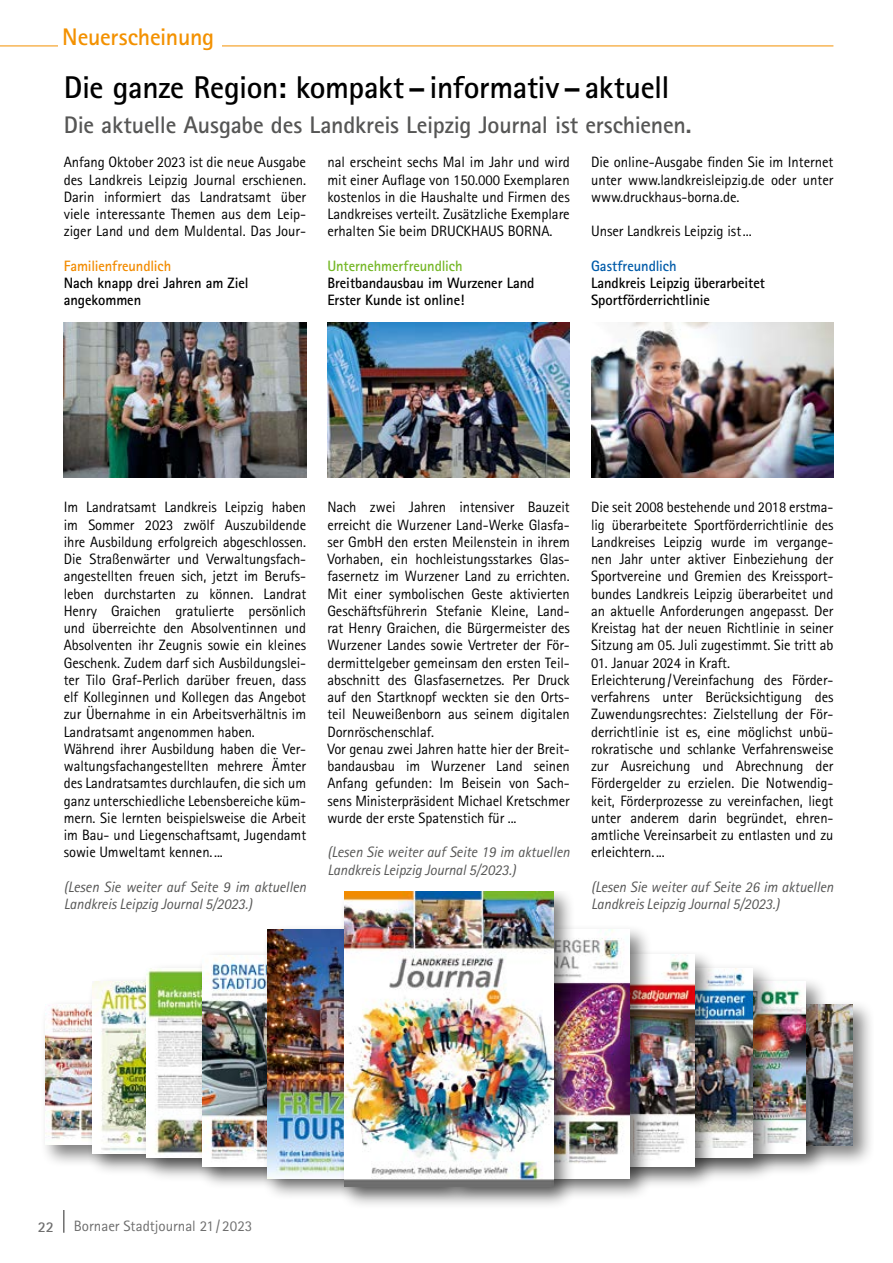
<style>
.page{position:relative;width:893px;height:1263px;background:#fff}
.page>*{position:absolute;margin:0;border:0;box-sizing:border-box;transform-origin:0 0}
.t1{font:700 31.5px "Rotis Sans Serif Std";letter-spacing:-.015em;color:#000}
.t2{font:700 24px "Rotis Sans Serif Std";letter-spacing:-.01em;color:#565655}
.t3{font:700 24px "Rotis Sans Serif Std";letter-spacing:-.01em;color:#f39100}
.t4{font:15px/17.2px "Rotis Sans Serif Std";letter-spacing:-.005em;color:#000;text-align:justify}
.t5{font:italic 15px/17.2px "Rotis Sans Serif Std";letter-spacing:-.005em;color:#565655}
.t6{font:700 15px/17.2px "Rotis Sans Serif Std";letter-spacing:-.005em;color:#000}
.t7{font:15px "Rotis Sans Serif Std";color:#6e6e6e}
.t8{font:700 15px "Rotis Sans Serif Std";letter-spacing:-.005em;color:#75b726}
.t9{font:700 15px "Rotis Sans Serif Std";letter-spacing:-.01em;color:#f28b00}
.t10{font:700 15px "Rotis Sans Serif Std";color:#005ba9}
.t11{font:700 15px "Rotis Sans Serif Std";color:#6e6e6e}
</style>
<div class="page">
<hr style="left:63px;top:1206px;width:2px;height:27px;background:#6e6e6e">
<hr style="left:0;top:46px;width:833px;height:1px;background:#f39100">
<div style="left:58px;top:28px;width:163px;height:32px;background:#fff"></div>
<div style="left:40px;top:998px;width:128px;height:170px;background:#000;opacity:.5"></div>
<img style="left:46px;top:1004px;width:41px;height:141px">
<div style="left:87px;top:976px;width:149px;height:200px;background:#000;opacity:.5"></div>
<img style="left:93px;top:982px;width:46px;height:171px">
<div style="left:139px;top:961px;width:166px;height:222px;background:#000;opacity:.5"></div>
<img style="left:146px;top:968px;width:51px;height:189px">
<div style="left:197px;top:950px;width:179px;height:239px;background:#000;opacity:.5"></div>
<img style="left:203px;top:956px;width:58px;height:211px">
<div style="left:261px;top:924px;width:205px;height:277px;background:#000;opacity:.5"></div>
<img style="left:267px;top:930px;width:71px;height:248px">
<div style="left:747px;top:998px;width:127px;height:170px;background:#000;opacity:.5"></div>
<img style="left:828px;top:1004px;width:25px;height:141px">
<div style="left:679px;top:976px;width:149px;height:200px;background:#000;opacity:.5"></div>
<img style="left:777px;top:982px;width:29px;height:171px">
<div style="left:612px;top:961px;width:165px;height:222px;background:#000;opacity:.5"></div>
<img style="left:717px;top:968px;width:35px;height:189px">
<div style="left:539px;top:949px;width:178px;height:240px;background:#000;opacity:.5"></div>
<img style="left:653px;top:955px;width:41px;height:212px">
<div style="left:448px;top:924px;width:205px;height:277px;background:#000;opacity:.5"></div>
<img style="left:576px;top:930px;width:54px;height:248px">
<div style="left:338px;top:891px;width:238px;height:318px;background:#000;opacity:.5"></div>
<img style="left:344px;top:891px;width:209px;height:296px">
<img style="left:327px;top:323px;width:243px;height:155px">
<img style="left:64px;top:323px;width:242px;height:155px">
<img style="left:591px;top:323px;width:242px;height:155px">
<h2 class="t3" style="left:62px;top:21px;width:153px">Neuerscheinung</h2>
<h1 class="t1" style="left:64px;top:68px;width:607px">Die ganze Region: kompakt–informativ–aktuell</h1>
<h2 class="t2" style="left:64px;top:109px;width:629px">Die aktuelle Ausgabe des Landkreis Leipzig Journal ist erschienen.</h2>
<p class="t4" style="left:64px;top:153px;width:244px">Anfang Oktober 2023 ist die neue Ausgabe des Landkreis Leipzig Journal erschienen.<br>Darin informiert das Landratsamt über viele interessante Themen aus dem Leip&shy;ziger Land und dem Muldental. Das Jour-</p>
<p class="t4" style="left:327px;top:153px;width:244px">nal erscheint sechs Mal im Jahr und wird mit einer Auflage von 150.000 Exemplaren kostenlos in die Haushalte und Firmen des Landkreises verteilt. Zusätzliche Exemplare erhalten Sie beim DRUCKHAUS BORNA.</p>
<p class="t4" style="left:591px;top:153px;width:244px">Die online-Ausgabe finden Sie im Internet unter www.landkreisleipzig.de oder unter www.druckhaus-borna.de.</p>
<p class="t4" style="left:591px;top:222px;width:162px">Unser Landkreis Leipzig ist...</p>
<p class="t9" style="left:64px;top:256px;width:109px">Familienfreundlich</p>
<p class="t6" style="left:64px;top:274px;width:186px">Nach knapp drei Jahren am Ziel angekommen</p>
<p class="t8" style="left:327px;top:256px;width:137px">Unternehmerfreundlich</p>
<p class="t6" style="left:327px;top:274px;width:209px">Breitbandausbau im Wurzener Land<br>Erster Kunde ist online!</p>
<p class="t10" style="left:591px;top:256px;width:87px">Gastfreundlich</p>
<p class="t6" style="left:591px;top:274px;width:175px">Landkreis Leipzig überarbeitet<br>Sportförderrichtlinie</p>
<p class="t4" style="left:64px;top:498px;width:244px;text-align:left">Im Landratsamt Landkreis Leipzig haben im Sommer 2023 zwölf Auszubildende ihre Ausbildung erfolgreich abgeschlossen.<br>Die Straßenwärter und Verwaltungsfach&shy;angestellten freuen sich, jetzt im Berufs&shy;leben durchstarten zu können. Landrat Henry Graichen gratulierte persönlich und überreichte den Absolventinnen und Absolventen ihr Zeugnis sowie ein kleines Geschenk. Zudem darf sich Ausbildungslei&shy;ter Tilo Graf-Perlich darüber freuen, dass elf Kolleginnen und Kollegen das Angebot zur Übernahme in ein Arbeitsverhältnis im Landratsamt angenommen haben.<br>Während ihrer Ausbildung haben die Ver&shy;waltungsfachangestellten mehrere Ämter des Landratsamtes durchlaufen, die sich um ganz unterschiedliche Lebensbereiche küm&shy;mern. Sie lernten beispielsweise die Arbeit im Bau- und Liegenschaftsamt, Jugendamt sowie Umweltamt kennen. ...</p>
<p class="t5" style="left:64px;top:878px;width:244px">(Lesen Sie weiter auf Seite 9 im aktuellen<br>Landkreis Leipzig Journal 5/2023.)</p>
<p class="t4" style="left:327px;top:498px;width:244px;text-align:left">Nach zwei Jahren intensiver Bauzeit erreicht die Wurzener Land-Werke Glasfa&shy;ser GmbH den ersten Meilenstein in ihrem Vorhaben, ein hochleistungsstarkes Glas&shy;fasernetz im Wurzener Land zu errichten.<br>Mit einer symbolischen Geste aktivierten Geschäftsführerin Stefanie Kleine, Land&shy;rat Henry Graichen, die Bürgermeister des Wurzener Landes sowie Vertreter der För&shy;dermittelgeber gemeinsam den ersten Teil&shy;abschnitt des Glasfasernetzes. Per Druck auf den Startknopf weckten sie den Orts&shy;teil Neuweißenborn aus seinem digitalen Dornröschenschlaf.<br>Vor genau zwei Jahren hatte hier der Breit&shy;bandausbau im Wurzener Land seinen Anfang gefunden: Im Beisein von Sach&shy;sens Ministerpräsident Michael Kretschmer wurde der erste Spatenstich für ...</p>
<p class="t5" style="left:327px;top:844px;width:244px">(Lesen Sie weiter auf Seite 19 im aktuellen<br>Landkreis Leipzig Journal 5/2023.)</p>
<p class="t4" style="left:591px;top:498px;width:244px">Die seit 2008 bestehende und 2018 erstma&shy;lig überarbeitete Sportförderrichtlinie des Landkreises Leipzig wurde im vergange&shy;nen Jahr unter aktiver Einbeziehung der Sportvereine und Gremien des Kreissport&shy;bundes Landkreis Leipzig überarbeitet und an aktuelle Anforderungen angepasst. Der Kreistag hat der neuen Richtlinie in seiner Sitzung am 05. Juli zugestimmt. Sie tritt ab</p>
<p class="t4" style="left:591px;top:654px;width:244px;text-align:left">01. Januar 2024 in Kraft.<br>Erleichterung/Vereinfachung des Förder&shy;verfahrens unter Berücksichtigung des Zuwendungsrechtes: Zielstellung der För&shy;derrichtlinie ist es, eine möglichst unbü&shy;rokratische und schlanke Verfahrensweise zur Ausreichung und Abrechnung der Fördergelder zu erzielen. Die Notwendig&shy;keit, Förderprozesse zu vereinfachen, liegt unter anderem darin begründet, ehren&shy;amtliche Vereinsarbeit zu entlasten und zu erleichtern. ...</p>
<p class="t5" style="left:591px;top:878px;width:244px">(Lesen Sie weiter auf Seite 26 im aktuellen<br>Landkreis Leipzig Journal 5/2023.)</p>
<p class="t11" style="left:38px;top:1217px;width:18px">22</p>
<p class="t7" style="left:74px;top:1217px;width:180px">Bornaer Stadtjournal 21/ 2023</p>
</div>
